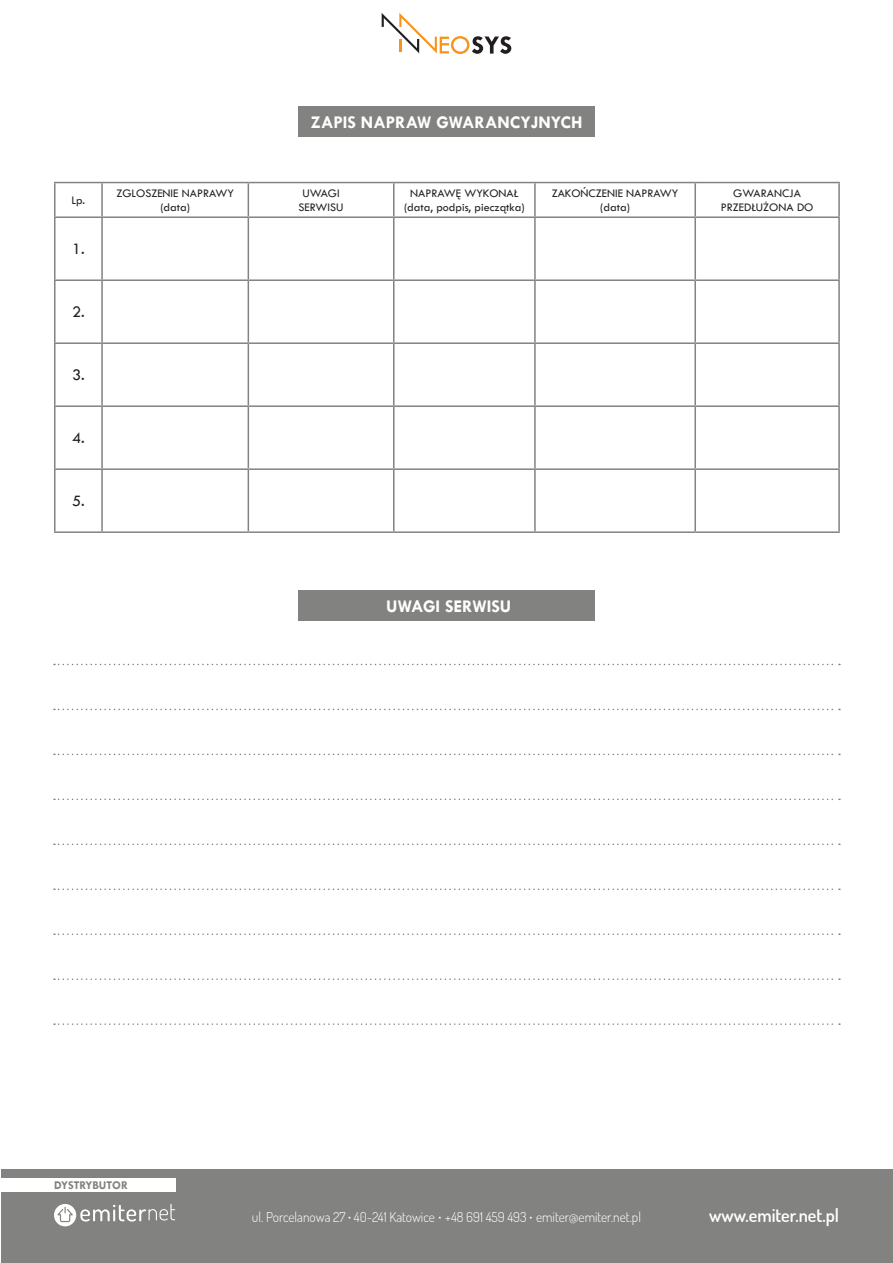
<style>
.page{position:relative;width:893px;height:1263px;background:#fff}
.page>*{position:absolute;margin:0;border:0;box-sizing:border-box;transform-origin:0 0}
.t1{font:700 18px "Tw Cen";color:#fff}
.t2{font:600 18px "Dosis";color:#fff}
.t3{font:16.5px "Tw Cen";color:#231f20}
.t4{font:300 13.5px "Dosis";color:#fff}
.t5{font:12px/14.4px "Tw Cen";color:#231f20;text-align:center}
.t6{font:700 12px "Tw Cen";color:#828281}
.s1{font-family:"Tw Cen";font-weight:400}
</style>
<div class="page">
<div style="left:1px;top:1169px;width:891px;height:93px;background:#828281"></div>
<svg style="left:382px;top:13px;width:129px;height:41px"></svg>
<svg style="left:54px;top:1204px;width:121px;height:22px"></svg>
<div style="left:0;top:1178px;width:175px;height:14px;background:#fff"></div>
<div style="left:298px;top:106px;width:297px;height:31px;background:#828281"></div>
<div style="left:298px;top:590px;width:297px;height:31px;background:#828281"></div>
<hr style="left:54px;top:182px;width:48px;height:1px;background:#828281">
<hr style="left:54px;top:183px;width:2px;height:33px;background:#828281">
<hr style="left:102px;top:182px;width:146px;height:1px;background:#828281">
<hr style="left:101px;top:183px;width:2px;height:33px;background:#828281">
<hr style="left:248px;top:182px;width:146px;height:1px;background:#828281">
<hr style="left:248px;top:183px;width:1px;height:33px;background:#828281">
<hr style="left:394px;top:182px;width:141px;height:1px;background:#828281">
<hr style="left:393px;top:183px;width:1px;height:33px;background:#828281">
<hr style="left:535px;top:182px;width:160px;height:1px;background:#828281">
<hr style="left:534px;top:183px;width:2px;height:33px;background:#828281">
<hr style="left:695px;top:182px;width:145px;height:1px;background:#828281">
<hr style="left:694px;top:183px;width:2px;height:33px;background:#828281">
<hr style="left:838px;top:183px;width:2px;height:33px;background:#828281">
<hr style="left:54px;top:216px;width:48px;height:2px;background:#828281">
<hr style="left:54px;top:218px;width:2px;height:61px;background:#828281">
<hr style="left:102px;top:216px;width:146px;height:2px;background:#828281">
<hr style="left:101px;top:218px;width:2px;height:61px;background:#828281">
<hr style="left:248px;top:216px;width:146px;height:2px;background:#828281">
<hr style="left:248px;top:218px;width:1px;height:61px;background:#828281">
<hr style="left:394px;top:216px;width:141px;height:2px;background:#828281">
<hr style="left:393px;top:218px;width:1px;height:61px;background:#828281">
<hr style="left:535px;top:216px;width:160px;height:2px;background:#828281">
<hr style="left:534px;top:218px;width:2px;height:61px;background:#828281">
<hr style="left:695px;top:216px;width:145px;height:2px;background:#828281">
<hr style="left:694px;top:218px;width:2px;height:61px;background:#828281">
<hr style="left:838px;top:218px;width:2px;height:61px;background:#828281">
<hr style="left:54px;top:279px;width:48px;height:2px;background:#828281">
<hr style="left:54px;top:281px;width:2px;height:61px;background:#828281">
<hr style="left:102px;top:279px;width:146px;height:2px;background:#828281">
<hr style="left:101px;top:281px;width:2px;height:61px;background:#828281">
<hr style="left:248px;top:279px;width:146px;height:2px;background:#828281">
<hr style="left:248px;top:281px;width:1px;height:61px;background:#828281">
<hr style="left:394px;top:279px;width:141px;height:2px;background:#828281">
<hr style="left:393px;top:281px;width:1px;height:61px;background:#828281">
<hr style="left:535px;top:279px;width:160px;height:2px;background:#828281">
<hr style="left:534px;top:281px;width:2px;height:61px;background:#828281">
<hr style="left:695px;top:279px;width:145px;height:2px;background:#828281">
<hr style="left:694px;top:281px;width:2px;height:61px;background:#828281">
<hr style="left:838px;top:281px;width:2px;height:61px;background:#828281">
<hr style="left:54px;top:342px;width:48px;height:2px;background:#828281">
<hr style="left:54px;top:344px;width:2px;height:61px;background:#828281">
<hr style="left:102px;top:342px;width:146px;height:2px;background:#828281">
<hr style="left:101px;top:344px;width:2px;height:61px;background:#828281">
<hr style="left:248px;top:342px;width:146px;height:2px;background:#828281">
<hr style="left:248px;top:344px;width:1px;height:61px;background:#828281">
<hr style="left:394px;top:342px;width:141px;height:2px;background:#828281">
<hr style="left:393px;top:344px;width:1px;height:61px;background:#828281">
<hr style="left:535px;top:342px;width:160px;height:2px;background:#828281">
<hr style="left:534px;top:344px;width:2px;height:61px;background:#828281">
<hr style="left:695px;top:342px;width:145px;height:2px;background:#828281">
<hr style="left:694px;top:344px;width:2px;height:61px;background:#828281">
<hr style="left:838px;top:344px;width:2px;height:61px;background:#828281">
<hr style="left:54px;top:405px;width:48px;height:2px;background:#828281">
<hr style="left:54px;top:407px;width:2px;height:61px;background:#828281">
<hr style="left:102px;top:405px;width:146px;height:2px;background:#828281">
<hr style="left:101px;top:407px;width:2px;height:61px;background:#828281">
<hr style="left:248px;top:405px;width:146px;height:2px;background:#828281">
<hr style="left:248px;top:407px;width:1px;height:61px;background:#828281">
<hr style="left:394px;top:405px;width:141px;height:2px;background:#828281">
<hr style="left:393px;top:407px;width:1px;height:61px;background:#828281">
<hr style="left:535px;top:405px;width:160px;height:2px;background:#828281">
<hr style="left:534px;top:407px;width:2px;height:61px;background:#828281">
<hr style="left:695px;top:405px;width:145px;height:2px;background:#828281">
<hr style="left:694px;top:407px;width:2px;height:61px;background:#828281">
<hr style="left:838px;top:407px;width:2px;height:61px;background:#828281">
<hr style="left:54px;top:468px;width:48px;height:2px;background:#828281">
<hr style="left:54px;top:470px;width:2px;height:61px;background:#828281">
<hr style="left:102px;top:468px;width:146px;height:2px;background:#828281">
<hr style="left:101px;top:470px;width:2px;height:61px;background:#828281">
<hr style="left:248px;top:468px;width:146px;height:2px;background:#828281">
<hr style="left:248px;top:470px;width:1px;height:61px;background:#828281">
<hr style="left:394px;top:468px;width:141px;height:2px;background:#828281">
<hr style="left:393px;top:470px;width:1px;height:61px;background:#828281">
<hr style="left:535px;top:468px;width:160px;height:2px;background:#828281">
<hr style="left:534px;top:470px;width:2px;height:61px;background:#828281">
<hr style="left:695px;top:468px;width:145px;height:2px;background:#828281">
<hr style="left:694px;top:470px;width:2px;height:61px;background:#828281">
<hr style="left:838px;top:470px;width:2px;height:61px;background:#828281">
<hr style="left:54px;top:531px;width:48px;height:2px;background:#828281">
<hr style="left:102px;top:531px;width:146px;height:2px;background:#828281">
<hr style="left:248px;top:531px;width:146px;height:2px;background:#828281">
<hr style="left:394px;top:531px;width:141px;height:2px;background:#828281">
<hr style="left:535px;top:531px;width:160px;height:2px;background:#828281">
<hr style="left:695px;top:531px;width:145px;height:2px;background:#828281">
<svg style="left:54px;top:664px;width:786px;height:1px"></svg>
<svg style="left:54px;top:709px;width:786px;height:1px"></svg>
<svg style="left:54px;top:754px;width:786px;height:1px"></svg>
<svg style="left:54px;top:798px;width:786px;height:2px"></svg>
<svg style="left:54px;top:843px;width:786px;height:2px"></svg>
<svg style="left:54px;top:888px;width:786px;height:2px"></svg>
<svg style="left:54px;top:933px;width:786px;height:2px"></svg>
<svg style="left:54px;top:978px;width:786px;height:2px"></svg>
<svg style="left:54px;top:1023px;width:786px;height:2px"></svg>
<h1 class="t1" style="left:310px;top:111px;width:273px">ZAPIS NAPRAW GWARANCYJNYCH</h1>
<p class="t5" style="left:72px;top:193px;width:15px">Lp.</p>
<p class="t5" style="left:116px;top:186px;width:119px">ZGLOSZENIE NAPRAWY (data)</p>
<p class="t5" style="left:299px;top:186px;width:46px">UWAGI<br>SERWISU</p>
<p class="t5" style="left:404px;top:186px;width:122px">NAPRAWĘ WYKONAŁ (data, podpis, pieczątka)</p>
<p class="t5" style="left:552px;top:186px;width:128px">ZAKOŃCZENIE NAPRAWY (data)</p>
<p class="t5" style="left:721px;top:186px;width:94px">GWARANCJA<br>PRZEDŁUŻONA DO</p>
<h2 class="t3" style="left:72px;top:239px;width:14px">1.</h2>
<h2 class="t3" style="left:72px;top:302px;width:14px">2.</h2>
<h2 class="t3" style="left:72px;top:365px;width:14px">3.</h2>
<h2 class="t3" style="left:72px;top:428px;width:14px">4.</h2>
<h2 class="t3" style="left:72px;top:491px;width:14px">5.</h2>
<h1 class="t1" style="left:386px;top:595px;width:127px">UWAGI SERWISU</h1>
<p class="t6" style="left:54px;top:1178px;width:75px">DYSTRYBUTOR</p>
<p class="t4" style="left:252px;top:1207px;width:391px">ul. Porcelanowa 27 <span class="s1">·</span> 40-241 Katowice <span class="s1">·</span> +48 691 459 493 <span class="s1">·</span> emiter@emiter.net.pl</p>
<h1 class="t2" style="left:709px;top:1203px;width:131px">www.emiter.net.pl</h1>
</div>
